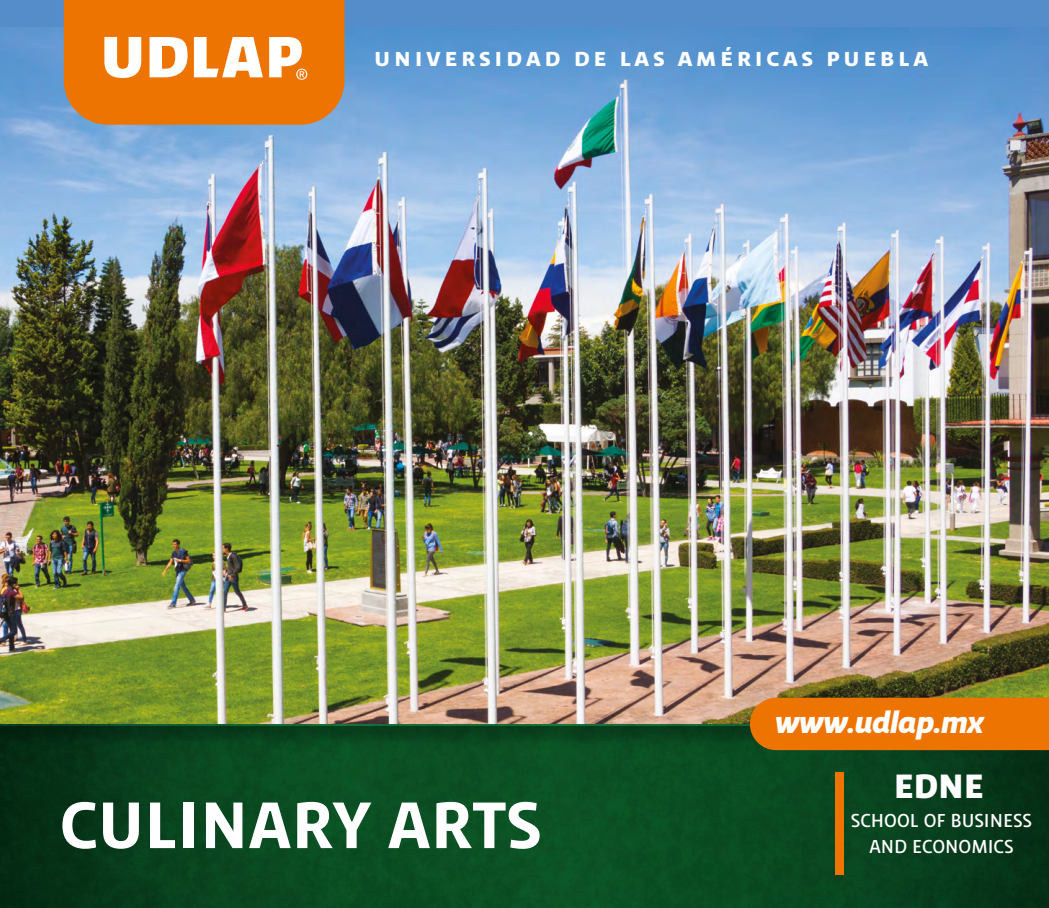
<style>
.page{position:relative;width:1049px;height:908px;background:#fff}
.page>*{position:absolute;margin:0;border:0;box-sizing:border-box;transform-origin:0 0}
.t1{font:700 70px "Udlap Text";color:#fff}
.t2{font:900 36px "Udlap Text";color:#fff}
.t3{font:italic 900 32px "Udlap Text";letter-spacing:-.025em;color:#fff}
.t4{font:700 26px "Udlap Text Sc";letter-spacing:.12em;color:#fff}
.t5{font:20px "Udlap Text";color:#fff}
</style>
<div class="page">
<img style="left:0;top:748px;width:1049px;height:159px">
<div style="left:0;top:0;width:1049px;height:748px;background:#000;opacity:.26"></div>
<img style="left:0;top:0;width:1049px;height:723px">
<div style="left:750px;top:697px;width:299px;height:52px;background:#ee7402"></div>
<svg style="left:64px;top:0;width:280px;height:125px;background:#ed882a"></svg>
<div style="left:835px;top:771px;width:8px;height:102px;background:#ee7402"></div>
<p class="t4" style="left:374px;top:42px;width:556px">universidad de las américas puebla</p>
<h1 class="t1" style="left:60px;top:782px;width:483px">CULINARY ARTS</h1>
<p class="t3" style="left:773px;top:702px;width:210px">www.udlap.mx</p>
<h2 class="t2" style="left:894px;top:763px;width:91px">EDNE</h2>
<p class="t5" style="left:851px;top:809px;width:183px">SCHOOL OF BUSINESS</p>
<p class="t5" style="left:869px;top:835px;width:145px">AND ECONOMICS</p>
</div>
